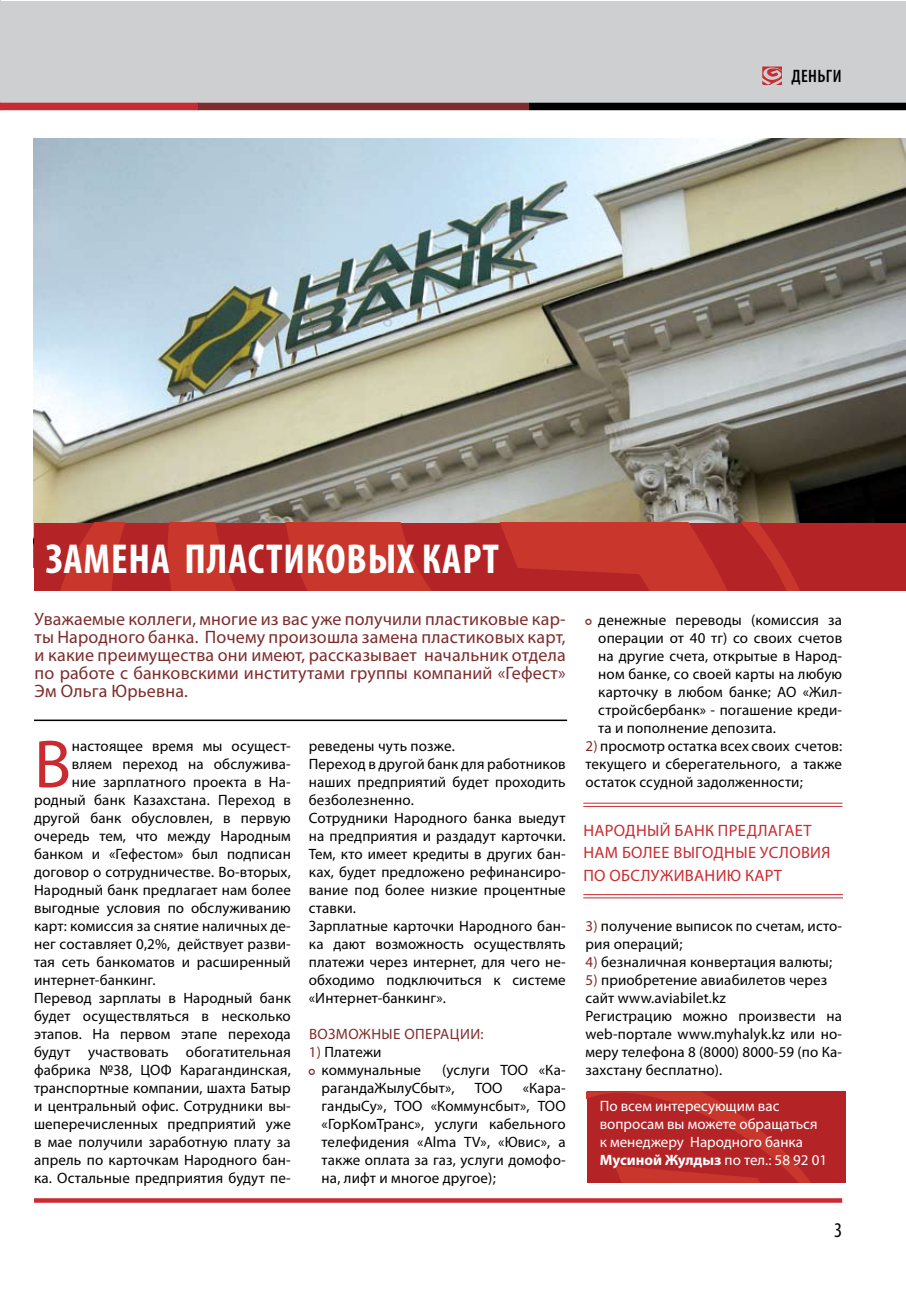
<style>
.page{position:relative;width:906px;height:1289px;background:#fff}
.page>*{position:absolute;margin:0;border:0;box-sizing:border-box;transform-origin:0 0}
.t1{font:68.4px "Myriad Pro";color:#c92b30}
.t2{font:700 condensed 42px "Myriad Pro";letter-spacing:.02em;color:#fff}
.t3{font:condensed 21px "Myriad Pro";color:#000}
.t4{font:18px/18px "Myriad Pro";letter-spacing:.01em;color:#7e2c2c;text-align:justify}
.t5{font:600 condensed 18px "Myriad Pro";color:#000}
.t6{font:16.5px "Myriad Pro";letter-spacing:.105em;color:#c92b30}
.t7{font:15px/18px "Myriad Pro";letter-spacing:.01em;color:#000}
.t8{font:15px/18px "Myriad Pro";color:#fff}
.t9{font:15px "Myriad Pro";color:#7e2c2c}
.s1{color:#7e2c2c}
.s2{font-weight:700}
</style>
<div class="page">
<svg style="left:587px;top:1091px;width:258px;height:91px;background:#b72727"></svg>
<svg style="left:34px;top:1198px;width:808px;height:4px;background:#cc373c"></svg>
<img style="left:33px;top:139px;width:873px;height:428px">
<hr style="left:34px;top:719px;width:533px;height:2px;background:#000">
<div style="left:34px;top:523px;width:872px;height:67px;background:#b42426"></div>
<svg style="left:61px;top:523px;width:739px;height:67px;fill:#c8362c"></svg>
<div style="left:0;top:1px;width:906px;height:105px;background:#cdcfd0"></div>
<svg style="left:762px;top:67px;width:19px;height:18px"></svg>
<hr style="left:0;top:0;width:1px;height:104px;background:#cdcfd0">
<div style="left:197px;top:103px;width:332px;height:7px;background:#7e2c2c"></div>
<div style="left:529px;top:103px;width:377px;height:7px;background:#000"></div>
<div style="left:0;top:103px;width:198px;height:7px;background:#c92b30"></div>
<hr style="left:583px;top:802px;width:259px;height:1px;background:#c92b30">
<hr style="left:583px;top:806px;width:259px;height:1px;background:#c92b30">
<hr style="left:583px;top:894px;width:260px;height:1px;background:#c92b30">
<hr style="left:583px;top:897px;width:260px;height:1px;background:#c92b30">
<p class="t5" style="left:791px;top:65px;width:52px">деньги</p>
<h2 class="t2" style="left:46px;top:533px;width:455px">Замена пластиковых карт</h2>
<p class="t4" style="left:35px;top:609px;width:532px">Уважаемые коллеги, многие из вас уже получили пластиковые кар&shy;ты Народного банка. Почему произошла замена пластиковых карт, и какие преимущества они имеют, рассказывает начальник отдела по работе с банковскими институтами группы компаний «Гефест» Эм Ольга Юрьевна.</p>
<h1 class="t1" style="left:34px;top:722px;width:39px">В</h1>
<p class="t7" style="left:72px;top:736px;width:220px">настоящее время мы осущест-</p>
<p class="t7" style="left:72px;top:754px;width:221px">вляем переход на обслужива-</p>
<p class="t7" style="left:72px;top:772px;width:220px">ние зарплатного проекта в На-</p>
<p class="t7" style="left:34px;top:790px;width:258px">родный банк Казахстана. Переход в</p>
<p class="t7" style="left:34px;top:808px;width:258px">другой банк обусловлен, в первую</p>
<p class="t7" style="left:34px;top:826px;width:258px">очередь тем, что между Народным</p>
<p class="t7" style="left:34px;top:844px;width:258px">банком и «Гефестом» был подписан</p>
<p class="t7" style="left:34px;top:862px;width:258px">договор о сотрудничестве. Во-вторых,</p>
<p class="t7" style="left:34px;top:880px;width:258px">Народный банк предлагает нам более</p>
<p class="t7" style="left:34px;top:898px;width:258px">выгодные условия по обслуживанию</p>
<p class="t7" style="left:34px;top:916px;width:258px">карт: комиссия за снятие наличных де-</p>
<p class="t7" style="left:34px;top:934px;width:258px">нег составляет 0,2%, действует разви-</p>
<p class="t7" style="left:34px;top:952px;width:258px">тая сеть банкоматов и расширенный</p>
<p class="t7" style="left:34px;top:970px;width:123px">интернет-банкинг.</p>
<p class="t7" style="left:34px;top:988px;width:258px">Перевод зарплаты в Народный банк</p>
<p class="t7" style="left:34px;top:1006px;width:258px">будет осуществляться в несколько</p>
<p class="t7" style="left:34px;top:1024px;width:258px">этапов. На первом этапе перехода</p>
<p class="t7" style="left:34px;top:1042px;width:258px">будут участвовать обогатительная</p>
<p class="t7" style="left:34px;top:1060px;width:258px">фабрика №38, ЦОФ Карагандинская,</p>
<p class="t7" style="left:34px;top:1078px;width:258px">транспортные компании, шахта Батыр</p>
<p class="t7" style="left:34px;top:1096px;width:258px">и центральный офис. Сотрудники вы-</p>
<p class="t7" style="left:34px;top:1114px;width:258px">шеперечисленных предприятий уже</p>
<p class="t7" style="left:34px;top:1132px;width:258px">в мае получили заработную плату за</p>
<p class="t7" style="left:34px;top:1150px;width:258px">апрель по карточкам Народного бан-</p>
<p class="t7" style="left:34px;top:1168px;width:258px">ка. Остальные предприятия будут пе-</p>
<p class="t7" style="left:309px;top:736px;width:258px">реведены чуть позже.<br>Переход в другой банк для работников наших предприятий будет проходить безболезненно.<br>Сотрудники Народного банка выедут на предприятия и раздадут карточки.<br>Тем, кто имеет кредиты в других бан&shy;ках, будет предложено рефинансиро&shy;вание под более низкие процентные ставки.<br>Зарплатные карточки Народного бан&shy;ка дают возможность осуществлять платежи через интернет, для чего не&shy;обходимо подключиться к системе «Интернет-банкинг».</p>
<p class="t9" style="left:309px;top:1024px;width:20px">Возмо</p>
<p class="t9" style="left:359px;top:1024px;width:56px">жные операции</p>
<p class="t9" style="left:480px;top:1024px;width:5px">:</p>
<p class="t7" style="left:322px;top:1042px;width:101px;text-indent:-13px"><span class="s1">1)</span> Платежи коммунальные</p>
<p class="t7" style="left:321px;top:1060px;width:246px;text-indent:120px">(услуги ТОО «Ка&shy;рагандаЖылуСбыт»,</p>
<p class="t7" style="left:475px;top:1078px;width:29px">ТОО</p>
<p class="t7" style="left:321px;top:1078px;width:246px;text-align:justify;text-indent:201px">«Кара&shy;гандыСу», ТОО «Коммунсбыт», ТОО «ГорКомТранс», услуги кабельного телефидения «Alma TV», «Ювис», а также оплата за газ, услуги домофо&shy;на, лифт и многое другое);</p>
<p class="t7" style="left:598px;top:610px;width:245px;text-align:justify">денежные переводы (комиссия за операции от 40 тг) со своих счетов на другие счета, открытые в Народ&shy;ном банке, со своей карты на любую карточку в любом банке; АО «Жил&shy;стройсбербанк» - погашение креди&shy;та и пополнение депозита.</p>
<p class="t7" style="left:585px;top:736px;width:258px;text-align:justify"><span class="s1">2)</span> просмотр остатка всех своих счетов: текущего и сберегательного, а также остаток ссудной задолженности;</p>
<p class="t6" style="left:583px;top:820px;width:23px">Наро</p>
<p class="t6" style="left:625px;top:820px;width:60px">дный банк</p>
<p class="t6" style="left:718px;top:820px;width:60px">предлагает</p>
<p class="t6" style="left:583px;top:842px;width:12px">нам</p>
<p class="t6" style="left:622px;top:842px;width:179px">более выгодные условия</p>
<p class="t6" style="left:583px;top:865px;width:37px">по обс</p>
<p class="t6" style="left:641px;top:865px;width:45px">луживанию</p>
<p class="t6" style="left:745px;top:865px;width:10px">карт</p>
<p class="t7" style="left:585px;top:916px;width:258px"><span class="s1">3)</span> получение выписок по счетам, исто&shy;рия операций;</p>
<p class="t7" style="left:585px;top:952px;width:248px"><span class="s1">4)</span> безналичная конвертация валюты;</p>
<p class="t7" style="left:585px;top:970px;width:258px"><span class="s1">5)</span> приобретение авиабилетов через сайт www.aviabilet.kz<br>Регистрацию можно произвести на web-портале www.myhalyk.kz или но&shy;меру телефона 8 (8000) 8000-59 (по Ка&shy;захстану бесплатно).</p>
<p class="t8" style="left:600px;top:1096px;width:229px">По всем интересующим вас вопросам вы можете обращаться к менеджеру Народного банка<br><span class="s2">Мусиной Жулдыз</span> по тел.: 58 92 01</p>
<h3 class="t3" style="left:834px;top:1217px;width:10px">3</h3>
</div>
